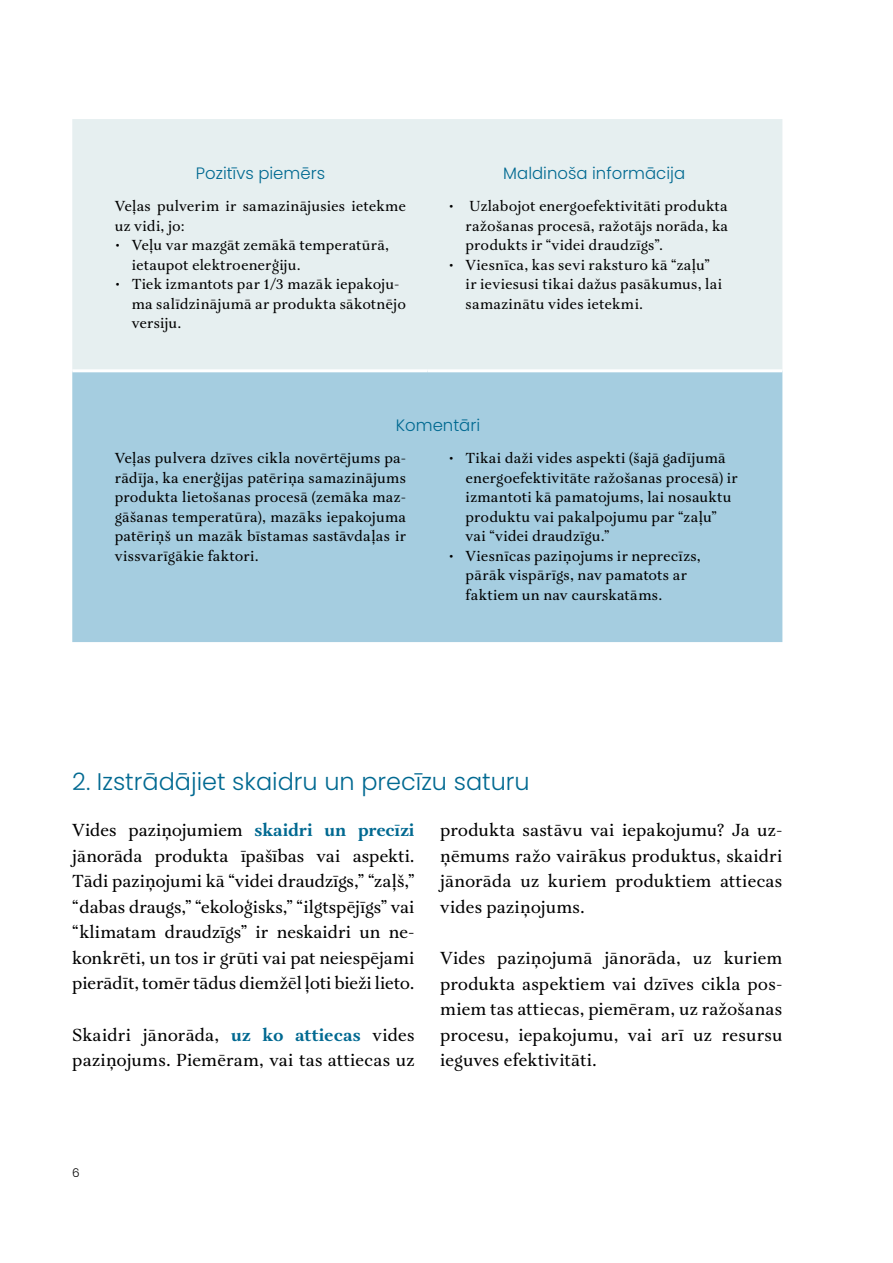
<style>
.page{position:relative;width:893px;height:1263px;background:#fff}
.page>*{position:absolute;margin:0;border:0;box-sizing:border-box;transform-origin:0 0}
.t1{font:300 24px "Poppins";color:#006991}
.t2{font:18px/25.5px "Aria Text G2";letter-spacing:-.005em;color:#000;text-align:justify}
.t3{font:300 16.5px "Poppins";color:#006991}
.t4{font:15px/19.5px "Aria Text G2";letter-spacing:.015em;color:#000}
.t5{font:300 12px "Poppins";color:#000}
.s1{font-weight:700;color:#006991}
</style>
<div class="page">
<div style="left:72px;top:119px;width:710px;height:250px;background:#e6eff0"></div>
<div style="left:72px;top:372px;width:710px;height:270px;background:#a5cde0"></div>
<p class="t3" style="left:196px;top:164px;width:131px">Pozitīvs piemērs</p>
<p class="t3" style="left:503px;top:164px;width:183px">Maldinoša informācija</p>
<p class="t4" style="left:115px;top:197px;width:293px">Veļas pulverim ir samazinājusies ietekme uz vidi, jo:</p>
<p class="t4" style="left:132px;top:236px;width:259px;text-indent:-17px">• Veļu var mazgāt zemākā temperatūrā, ietaupot elektroenerģiju.</p>
<p class="t4" style="left:132px;top:275px;width:276px;text-indent:-17px">• Tiek izmantots par 1/3 mazāk iepakoju&shy;ma salīdzinājumā ar produkta sākotnējo versiju.</p>
<p class="t4" style="left:466px;top:197px;width:264px;text-align:justify;text-indent:-17px">• Uzlabojot energoefektivitāti produkta ražošanas procesā, ražotājs norāda, ka produkts ir “videi draudzīgs”.</p>
<p class="t4" style="left:466px;top:256px;width:258px;text-indent:-17px">• Viesnīca, kas sevi raksturo kā “zaļu” ir ieviesusi tikai dažus pasākumus, lai samazinātu vides ietekmi.</p>
<p class="t3" style="left:396px;top:415px;width:86px">Komentāri</p>
<p class="t4" style="left:115px;top:449px;width:293px;text-align:justify">Veļas pulvera dzīves cikla novērtējums pa&shy;rādīja, ka enerģijas patēriņa samazinājums produkta lietošanas procesā (zemāka maz&shy;gāšanas temperatūra), mazāks iepakojuma patēriņš un mazāk bīstamas sastāvdaļas ir vissvarīgākie faktori.</p>
<p class="t4" style="left:466px;top:449px;width:274px;text-indent:-17px">• Tikai daži vides aspekti (šajā gadījumā energoefektivitāte ražošanas procesā) ir izmantoti kā pamatojums, lai nosauktu produktu vai pakalpojumu par “zaļu” vai “videi draudzīgu.”</p>
<p class="t4" style="left:466px;top:547px;width:237px;text-indent:-17px">• Viesnīcas paziņojums ir neprecīzs, pārāk vispārīgs, nav pamatots ar faktiem un nav caurskatāms.</p>
<h1 class="t1" style="left:72px;top:767px;width:459px">2. Izstrādājiet skaidru un precīzu saturu</h1>
<p class="t2" style="left:72px;top:819px;width:344px">Vides paziņojumiem <span class="s1">skaidri un precīzi </span>jānorāda produkta īpašības vai aspekti.<br>Tādi paziņojumi kā “videi draudzīgs,” “zaļš,” “dabas draugs,” “ekoloģisks,” “ilgtspējīgs” vai “klimatam draudzīgs” ir neskaidri un ne&shy;konkrēti, un tos ir grūti vai pat neiespējami pierādīt, tomēr tādus diemžēl ļoti bieži lieto.</p>
<p class="t2" style="left:72px;top:1023px;width:344px">Skaidri jānorāda, <span class="s1">uz ko attiecas</span> vides paziņojums. Piemēram, vai tas attiecas uz</p>
<p class="t2" style="left:440px;top:819px;width:344px">produkta sastāvu vai iepakojumu? Ja uz&shy;ņēmums ražo vairākus produktus, skaidri jānorāda uz kuriem produktiem attiecas vides paziņojums.</p>
<p class="t2" style="left:440px;top:946px;width:344px">Vides paziņojumā jānorāda, uz kuriem produkta aspektiem vai dzīves cikla pos&shy;miem tas attiecas, piemēram, uz ražošanas procesu, iepakojumu, vai arī uz resursu ieguves efektivitāti.</p>
<p class="t5" style="left:72px;top:1165px;width:9px">6</p>
</div>
